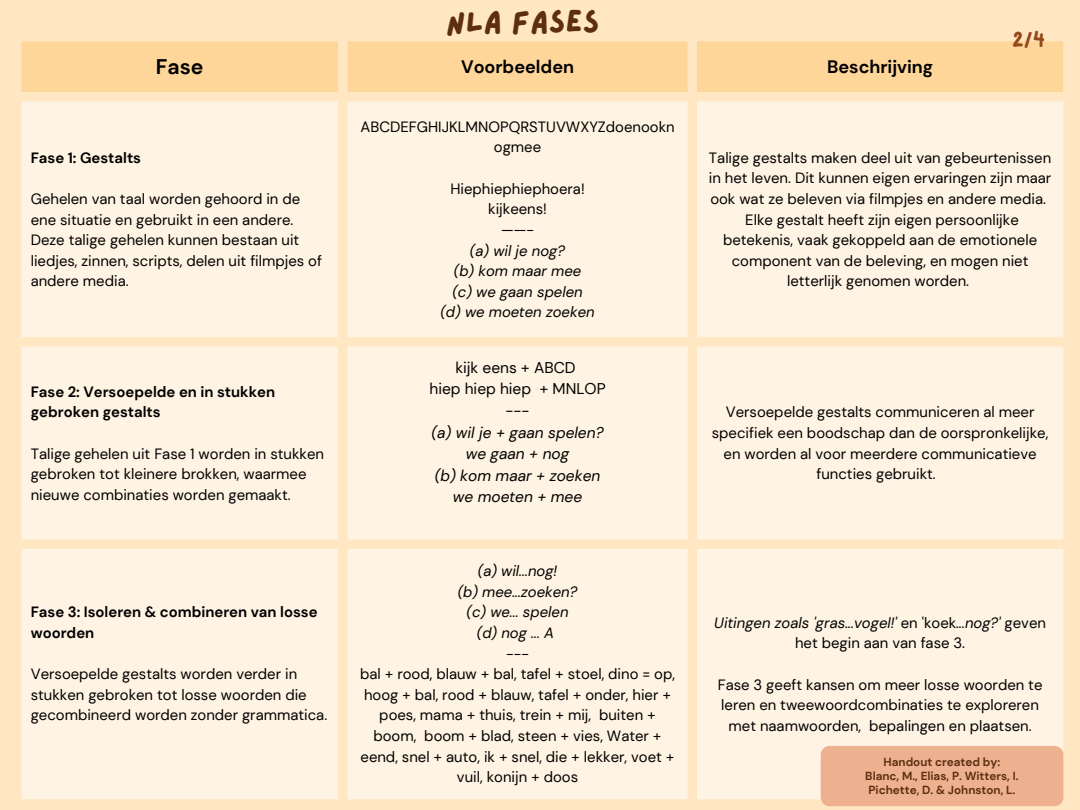
<style>
.page{position:relative;width:1080px;height:810px;background:#ffe7c3}
.page>*{position:absolute;margin:0;border:0;box-sizing:border-box;transform-origin:0 0}
.t1{font:31.5px "Lazydog";color:#5d2e11}
.t2{font:700 21.12px "DM Sans";color:#000}
.t3{font:19px "Lazydog";color:#94491a}
.t4{font:700 18px "DM Sans";color:#000}
.t5{font:italic 15.5px/21.6px "DM Sans";color:#000;text-align:center}
.t6{font:15.5px/21.6px "DM Sans";color:#000;text-align:center}
.t7{font:14.88px/20.6px "DM Sans";color:#000;text-align:center}
.t8{font:italic 14.88px/20.6px "DM Sans";color:#000;text-align:center}
.t9{font:700 14.88px/20.6px "DM Sans";color:#000}
.t10{font:700 11.69px/13.9px "DM Sans";color:#5d2e11;text-align:center}
.s1{font-style:normal}
</style>
<div class="page">
<div style="left:21px;top:41px;width:1042px;height:51px;background:#ffd699"></div>
<div style="left:21px;top:101px;width:1042px;height:698px;background:#fff4e3"></div>
<div style="left:821px;top:746px;width:242px;height:60px;background:#edb18f;border-radius:9px"></div>
<h1 class="t1" style="left:446px;top:6px;width:155px">NLA FASes</h1>
<h2 class="t2" style="left:156px;top:53px;width:49px">Fase</h2>
<p class="t4" style="left:461px;top:55px;width:114px">Voorbeelden</p>
<p class="t4" style="left:827px;top:55px;width:108px">Beschrijving</p>
<p class="t3" style="left:1012px;top:30px;width:35px">2/4</p>
<p class="t9" style="left:31px;top:147px;width:112px">Fase 1: Gestalts</p>
<p class="t7" style="left:31px;top:189px;width:293px;text-align:left">Gehelen van taal worden gehoord in de ene situatie en gebruikt in een andere.<br>Deze talige gehelen kunnen bestaan uit liedjes, zinnen, scripts, delen uit filmpjes of andere media.</p>
<p class="t9" style="left:31px;top:381px;width:246px">Fase 2: Versoepelde en in stukken gebroken gestalts</p>
<p class="t7" style="left:31px;top:443px;width:295px;text-align:left">Talige gehelen uit Fase 1 worden in stukken gebroken tot kleinere brokken, waarmee nieuwe combinaties worden gemaakt.</p>
<p class="t9" style="left:31px;top:602px;width:288px">Fase 3: Isoleren &amp; combineren van losse woorden</p>
<p class="t7" style="left:31px;top:664px;width:298px;text-align:left">Versoepelde gestalts worden verder in stukken gebroken tot losse woorden die gecombineerd worden zonder grammatica.</p>
<p class="t7" style="left:361px;top:116px;width:316px">ABCDEFGHIJKLMNOPQRSTUVWXYZdoenookn ogmee</p>
<p class="t7" style="left:450px;top:178px;width:136px">Hiephiephiephoera! kijkeens!<br>——-</p>
<p class="t8" style="left:440px;top:240px;width:156px">(a) wil je nog?<br>(b) kom maar mee<br>(c) we gaan spelen (d) we moeten zoeken</p>
<p class="t6" style="left:430px;top:357px;width:178px">kijk eens + ABCD<br>hiep hiep hiep + MNLOP ---</p>
<p class="t5" style="left:431px;top:422px;width:174px">(a) wil je + gaan spelen? we gaan + nog<br>(b) kom maar + zoeken we moeten + mee</p>
<p class="t8" style="left:458px;top:561px;width:121px">(a) wil...nog!<br>(b) mee...zoeken? (c) we... spelen (d) nog ... A</p>
<p class="t7" style="left:360px;top:643px;width:316px">---<br>bal + rood, blauw + bal, tafel + stoel, dino = op, hoog + bal, rood + blauw, tafel + onder, hier + poes, mama + thuis, trein + mij, buiten + boom, boom + blad, steen + vies, Water + eend, snel + auto, ik + snel, die + lekker, voet + vuil, konijn + doos</p>
<p class="t7" style="left:709px;top:147px;width:344px">Talige gestalts maken deel uit van gebeurtenissen in het leven. Dit kunnen eigen ervaringen zijn maar ook wat ze beleven via filmpjes en andere media.<br>Elke gestalt heeft zijn eigen persoonlijke betekenis, vaak gekoppeld aan de emotionele component van de beleving, en mogen niet letterlijk genomen worden.</p>
<p class="t7" style="left:712px;top:402px;width:338px">Versoepelde gestalts communiceren al meer specifiek een boodschap dan de oorspronkelijke, en worden al voor meerdere communicatieve functies gebruikt.</p>
<p class="t8" style="left:714px;top:612px;width:333px">Uitingen zoals 'gras...vogel!' <span class="s1">en 'koek</span>...nog?' <span class="s1">geven het begin aan van fase 3.</span></p>
<p class="t7" style="left:718px;top:674px;width:326px">Fase 3 geeft kansen om meer losse woorden te leren en tweewoordcombinaties te exploreren met naamwoorden, bepalingen en plaatsen.</p>
<p class="t10" style="left:865px;top:755px;width:155px">Handout created by:<br>Blanc, M., Elias, P. Witters, I.<br>Pichette, D. &amp; Johnston, L.</p>
</div>
